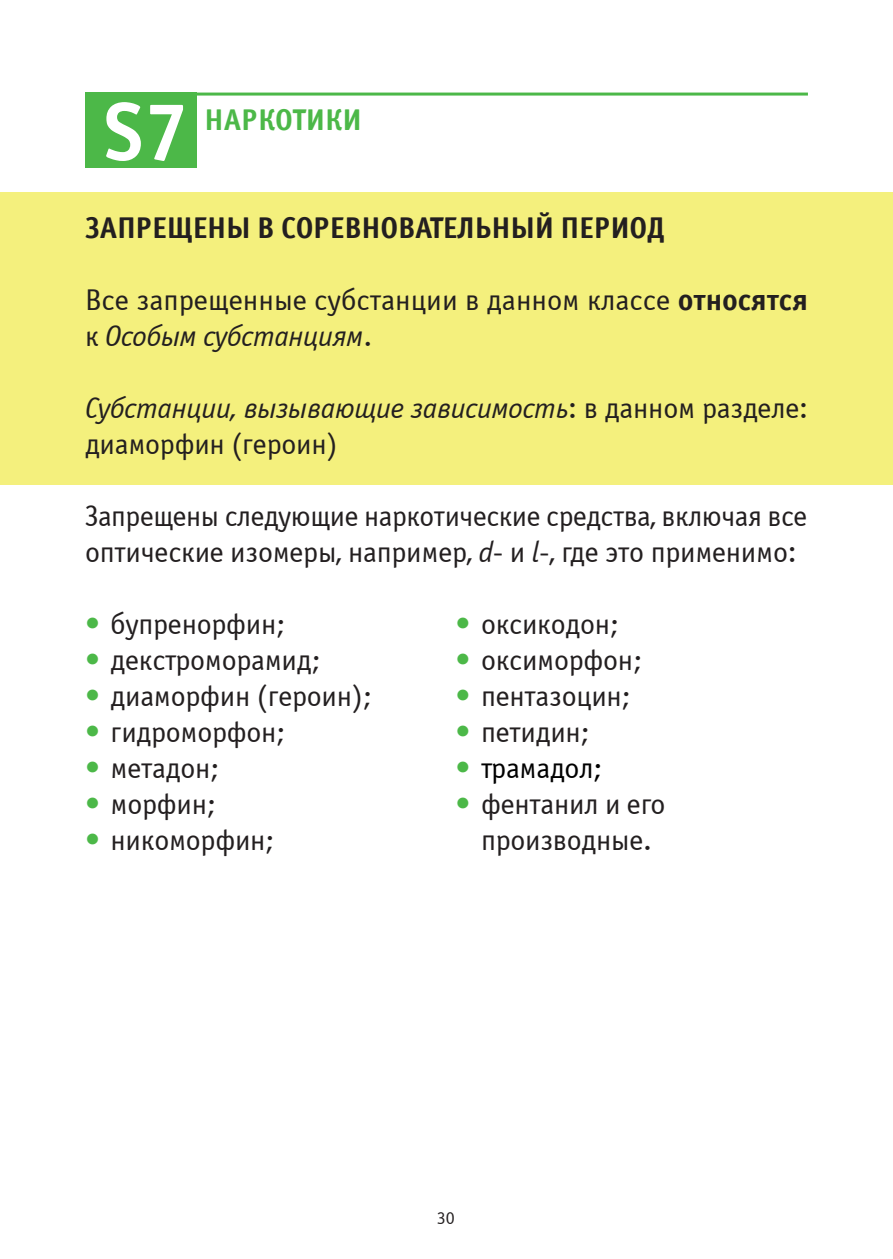
<style>
.page{position:relative;width:893px;height:1259px;background:#fff}
.page>*{position:absolute;margin:0;border:0;box-sizing:border-box;transform-origin:0 0}
.S0{font:700 81.9px "Officina Sans Win C";color:#fff}
.t1{font:30px/36px "Officina Sans Win C";letter-spacing:-.01em;color:#231f20}
.t2{font:700 30px "Officina Sans Win C";letter-spacing:-.01em;color:#231f20}
.t3{font:30px "Officina Sans Win C";letter-spacing:-.01em;color:#000}
.S0-2{font:700 30px "Officina Sans Win C";color:#4cb848}
.t4{font:18px "Officina Sans Win C";color:#231f20}
.s1{font-weight:700}
.s2{font-style:italic}
.s3{color:#4cb848}
</style>
<div class="page">
<div style="left:0;top:192px;width:893px;height:293px;background:#f4f07d"></div>
<div style="left:85px;top:92px;width:111px;height:76px;background:#4cb848"></div>
<hr style="left:85px;top:93px;width:723px;height:3px;background:#4cb848">
<p class="S0" style="left:104px;top:86px;width:86px">S7</p>
<p class="S0-2" style="left:204px;top:102px;width:159px">НАРКОТИКИ</p>
<p class="t2" style="left:85px;top:210px;width:581px">ЗАПРЕЩЕНЫ В СОРЕВНОВАТЕЛЬНЫЙ ПЕРИОД</p>
<p class="t1" style="left:85px;top:282px;width:724px">Все запрещенные субстанции в данном классе <span class="s1">относятся </span>к <span class="s2">Особым субстанциям</span>.</p>
<p class="t1" style="left:85px;top:390px;width:724px"><span class="s2">Субстанции, вызывающие зависимость</span>: в данном разделе: диаморфин (героин)</p>
<p class="t1" style="left:85px;top:498px;width:724px">Запрещены следующие наркотические средства, включая все оптические изомеры, например, <span class="s2">d</span>- и <span class="s2">l</span>-, где это применимо:</p>
<p class="t1" style="left:85px;top:606px;width:202px"><span class="s3">•</span> бупренорфин;</p>
<p class="t1" style="left:85px;top:642px;width:237px"><span class="s3">•</span> декстроморамид;</p>
<p class="t1" style="left:85px;top:678px;width:288px"><span class="s3">•</span> диаморфин (героин);</p>
<p class="t1" style="left:85px;top:714px;width:202px"><span class="s3">•</span> гидроморфон;</p>
<p class="t1" style="left:85px;top:750px;width:136px"><span class="s3">•</span> метадон;</p>
<p class="t1" style="left:85px;top:786px;width:133px"><span class="s3">•</span> морфин;</p>
<p class="t1" style="left:85px;top:822px;width:191px"><span class="s3">•</span> никоморфин;</p>
<p class="t1" style="left:455px;top:606px;width:165px"><span class="s3">•</span> оксикодон;</p>
<p class="t1" style="left:455px;top:642px;width:188px"><span class="s3">•</span> оксиморфон;</p>
<p class="t1" style="left:455px;top:678px;width:177px"><span class="s3">•</span> пентазоцин;</p>
<p class="t1" style="left:455px;top:714px;width:136px"><span class="s3">•</span> петидин;</p>
<p class="t3" style="left:455px;top:751px;width:149px"><span class="s3">•</span> трамадол;</p>
<p class="t1" style="left:455px;top:786px;width:211px;text-align:center"><span class="s3">•</span> фентанил и его производные.</p>
<p class="t4" style="left:437px;top:1208px;width:19px">30</p>
</div>
